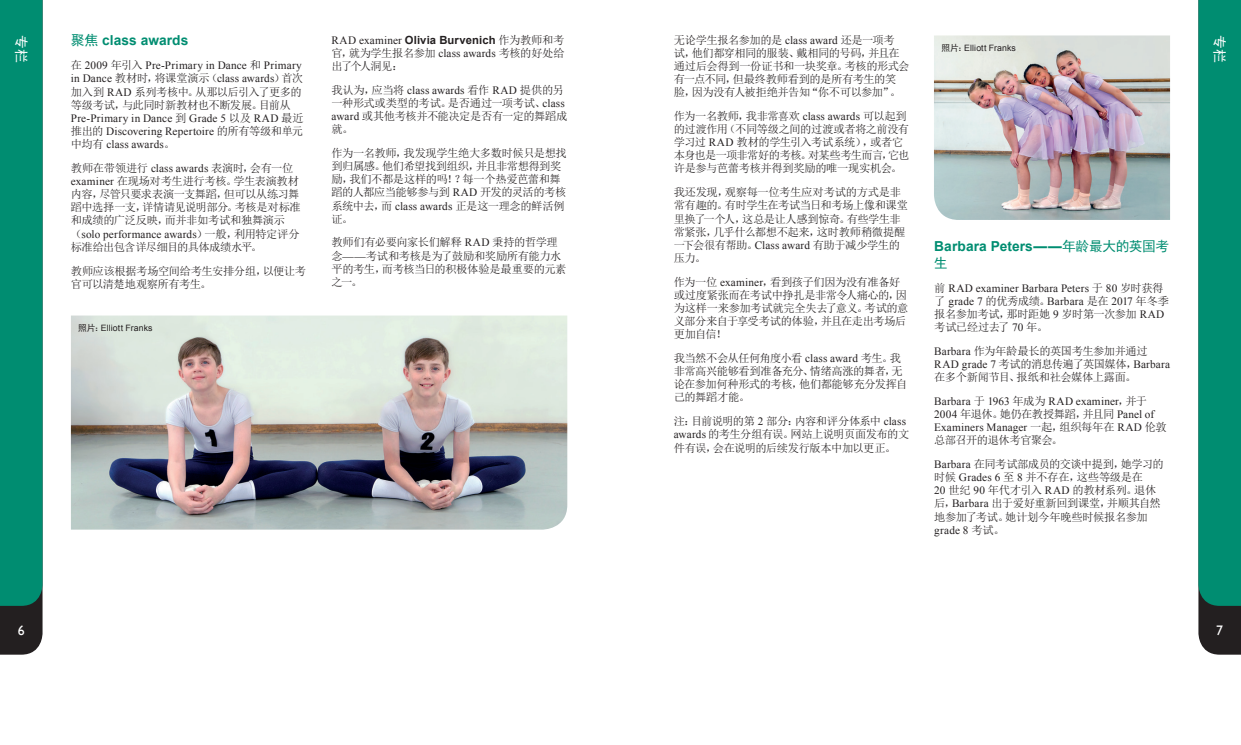
<style>
.page{position:relative;width:1241px;height:745px;background:#fff}
.page>*{position:absolute;margin:0;border:0;box-sizing:border-box;transform-origin:0 0}
.heading{font:700 13.75px/16.5px "Arial";letter-spacing:.005em;color:#008d71}
.section{font:13.75px "Sim Hei";color:#fff}
.t1{font:13.75px "Gill Sans";color:#fff}
.body_copy{font:11.25px/13.1px "Sim Sun";letter-spacing:-.04em;color:#231f20}
.body_copy-2{font:11.25px/13.1px "Times New Roman";letter-spacing:.015em;color:#231f20}
.photo_caption{font:8.75px "Arial";letter-spacing:.015em;color:#231f20}
.s1{font-family:"Sim Hei";font-weight:400}
.s2{font-family:"Sim Sun"}
.s3{font-family:"Times New Roman"}
.s4{font-family:"Arial";font-weight:700}
.s5{font-family:"Sim Hei"}
</style>
<div class="page">
<svg style="left:0;top:0;width:43px;height:654px;background:#04856b"></svg>
<svg style="left:1198px;top:0;width:42px;height:654px;background:#0c856d"></svg>
<img style="left:71px;top:315px;width:496px;height:214px">
<img style="left:934px;top:35px;width:235px;height:185px">
<p class="heading" style="left:71px;top:33px;width:119px"><span class="s1">聚焦</span> class awards</p>
<p class="body_copy-2" style="left:71px;top:59px;width:234px"><span class="s2">在</span> 2009 <span class="s2">年引入</span> Pre‑Primary in Dance <span class="s2">和</span> Primary in Dance <span class="s2">教材时，将课堂演示（</span>class awards<span class="s2">）首次加入到</span> RAD <span class="s2">系列考核中。从那以后引入了更多的等级考试，与此同时新教材也不断发展。目前从<br></span>Pre‑Primary in Dance <span class="s2">到</span> Grade 5 <span class="s2">以及</span> RAD <span class="s2">最近推出的</span> Discovering Repertoire <span class="s2">的所有等级和单元中均有</span> class awards<span class="s2">。</span></p>
<p class="body_copy" style="left:71px;top:161px;width:231px">教师在带领进行 <span class="s3">class awards</span> 表演时，会有一位<span class="s3">examiner</span> 在现场对考生进行考核。学生表演教材内容，尽管只要求表演一支舞蹈，但可以从练习舞蹈中选择一支，详情请见说明部分。考核是对标准和成绩的广泛反映，而并非如考试和独舞演示（<span class="s3">solo performance awards</span>）一般，利用特定评分标准给出包含详尽细目的具体成绩水平。</p>
<p class="body_copy" style="left:71px;top:264px;width:237px">教师应该根据考场空间给考生安排分组，以便让考官可以清楚地观察所有考生。</p>
<p class="body_copy" style="left:673px;top:33px;width:237px">无论学生报名参加的是 <span class="s3">class award</span> 还是一项考<br>试，他们都穿相同的服装、戴相同的号码，并且在通过后会得到一份证书和一块奖章。考核的形式会有一点不同，但最终教师看到的是所有考生的笑脸，因为没有人被拒绝并告知“你不可以参加”。</p>
<p class="body_copy" style="left:673px;top:109px;width:237px">作为一名教师，我非常喜欢 <span class="s3">class awards</span> 可以起到的过渡作用（不同等级之间的过渡或者将之前没有学习过 <span class="s3">RAD</span> 教材的学生引入考试系统），或者它本身也是一项非常好的考核。对某些考生而言，它也许是参与芭蕾考核并得到奖励的唯一现实机会。</p>
<p class="body_copy" style="left:673px;top:185px;width:236px">我还发现，观察每一位考生应对考试的方式是非常有趣的。有时学生在考试当日和考场上像和课堂里换了一个人，这总是让人感到惊奇。有些学生非常紧张，几乎什么都想不起来，这时教师稍微提醒一下会很有帮助。<span class="s3">Class award</span> 有助于减少学生的压力。</p>
<p class="body_copy" style="left:673px;top:275px;width:236px">作为一位 <span class="s3">examiner</span>，看到孩子们因为没有准备好或过度紧张而在考试中挣扎是非常令人痛心的，因为这样一来参加考试就完全失去了意义。考试的意义部分来自于享受考试的体验，并且在走出考场后更加自信！</p>
<p class="body_copy" style="left:673px;top:351px;width:235px">我当然不会从任何角度小看 <span class="s3">class award</span> 考生。我非常高兴能够看到准备充分、情绪高涨的舞者，无论在参加何种形式的考核，他们都能够充分发挥自己的舞蹈才能。</p>
<p class="body_copy" style="left:673px;top:414px;width:237px">注：目前说明的第 <span class="s3">2</span> 部分：内容和评分体系中 <span class="s3">class awards</span> 的考生分组有误。网站上说明页面发布的文件有误，会在说明的后续发行版本中加以更正。</p>
<p class="body_copy" style="left:331px;top:33px;width:234px;text-align:justify"><span class="s3">RAD examiner</span> <span class="s4">Olivia Burvenich</span> 作为教师和考官，就为学生报名参加 <span class="s3">class awards</span> 考核的好处给出了个人洞见：</p>
<p class="body_copy" style="left:331px;top:83px;width:237px">我认为，应当将 <span class="s3">class awards</span> 看作 <span class="s3">RAD</span> 提供的另一种形式或类型的考试。是否通过一项考试、<span class="s3">class award</span> 或其他考核并不能决定是否有一定的舞蹈成就。</p>
<p class="body_copy" style="left:331px;top:146px;width:237px">作为一名教师，我发现学生绝大多数时候只是想找到归属感。他们希望找到组织，并且非常想得到奖励，我们不都是这样的吗！？每一个热爱芭蕾和舞蹈的人都应当能够参与到 <span class="s3">RAD</span> 开发的灵活的考核系统中去，而 <span class="s3">class awards</span> 正是这一理念的鲜活例证。</p>
<p class="body_copy" style="left:331px;top:236px;width:236px">教师们有必要向家长们解释 <span class="s3">RAD</span> 秉持的哲学理念<span class="s3">——</span>考试和考核是为了鼓励和奖励所有能力水平的考生，而考核当日的积极体验是最重要的元素之一。</p>
<p class="section" style="left:28px;top:35px;width:28px;rotate:90deg">专栏</p>
<p class="section" style="left:1226px;top:35px;width:28px;rotate:90deg">专栏</p>
<p class="photo_caption" style="left:941px;top:42px;width:76px"><span class="s5">照片：</span>Elliott Franks</p>
<p class="heading" style="left:934px;top:238px;width:236px">Barbara Peters——<span class="s1">年龄最大的英国考生</span></p>
<p class="body_copy-2" style="left:934px;top:281px;width:236px"><span class="s2">前</span> RAD examiner Barbara Peters <span class="s2">于</span> 80 <span class="s2">岁时获得了</span> grade 7 <span class="s2">的优秀成绩。</span>Barbara <span class="s2">是在</span> 2017 <span class="s2">年冬季报名参加考试，那时距她</span> 9 <span class="s2">岁时第一次参加</span> RAD<span class="s2">考试已经过去了</span> 70 <span class="s2">年。</span></p>
<p class="body_copy" style="left:934px;top:344px;width:237px"><span class="s3">Barbara</span> 作为年龄最长的英国考生参加并通过<br><span class="s3">RAD grade 7</span> 考试的消息传遍了英国媒体，<span class="s3">Barbara</span>在多个新闻节目、报纸和社会媒体上露面。</p>
<p class="body_copy-2" style="left:934px;top:394px;width:234px">Barbara <span class="s2">于</span> 1963 <span class="s2">年成为</span> RAD examiner<span class="s2">，并于<br></span>2004 <span class="s2">年退休。她仍在教授舞蹈，并且同</span> Panel of<br>Examiners Manager <span class="s2">一起，组织每年在</span> RAD <span class="s2">伦敦总部召开的退休考官聚会。</span></p>
<p class="body_copy" style="left:934px;top:457px;width:231px"><span class="s3">Barbara</span> 在同考试部成员的交谈中提到，她学习的时候 <span class="s3">Grades 6</span> 至 <span class="s3">8</span> 并不存在，这些等级是在<br><span class="s3">20</span> 世纪 <span class="s3">90</span> 年代才引入 <span class="s3">RAD</span> 的教材系列。退休后，<span class="s3">Barbara</span> 出于爱好重新回到课堂，并顺其自然地参加了考试。她计划今年晚些时候报名参加<span class="s3">grade 8</span> 考试。</p>
<p class="photo_caption" style="left:78px;top:322px;width:76px"><span class="s5">照片：</span>Elliott Franks</p>
<p class="t1" style="left:18px;top:622px;width:8px">6</p>
<p class="t1" style="left:1215px;top:622px;width:8px">7</p>
</div>
